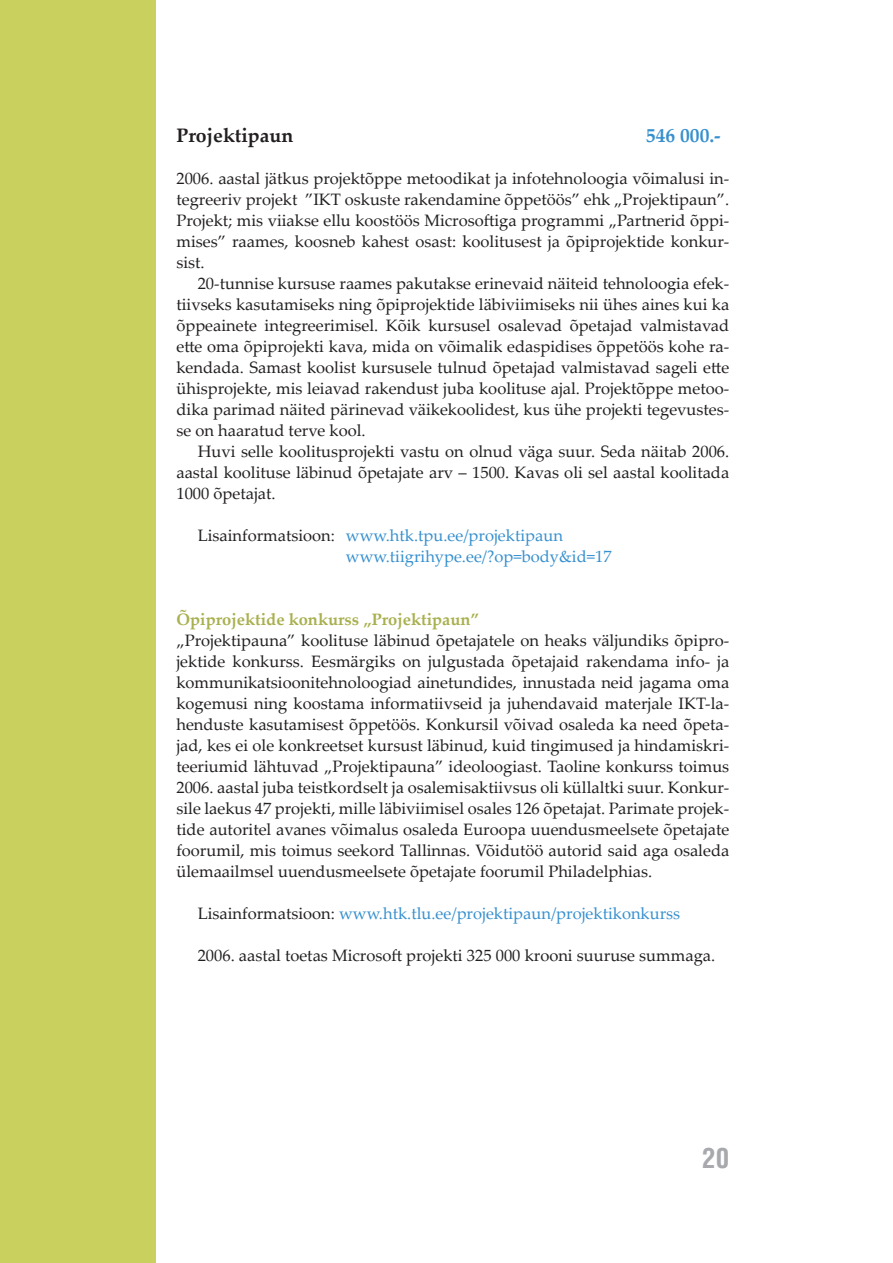
<style>
.page{position:relative;width:893px;height:1263px;background:#fff}
.page>*{position:absolute;margin:0;border:0;box-sizing:border-box;transform-origin:0 0}
.t1{font:700 condensed 27px "Helvetica";color:#a8a9ad}
.t2{font:700 19.5px "Palatino Linotype";color:#231f20}
.t3{font:700 19.5px "Palatino Linotype";color:#3790ce}
.t4{font:16.5px/21px "Palatino Linotype";color:#231f20;text-align:justify}
.t5{font:16.5px/21px "Palatino Linotype";color:#3790ce}
.t6{font:700 16.5px "Palatino Linotype";color:#a9b04f}
.s1{color:#231f20}
</style>
<div class="page">
<div style="left:0;top:0;width:155px;height:1263px;background:#cad05d"></div>
<p class="t2" style="left:176px;top:128px;width:118px">Projektipaun</p>
<p class="t3" style="left:646px;top:128px;width:76px">546 000.-</p>
<p class="t4" style="left:176px;top:170px;width:554px">2006. aastal jätkus projektõppe metoodikat ja infotehnoloogia võimalusi in&shy;tegreeriv projekt ”IKT oskuste rakendamine õppetöös” ehk „Projektipaun”.<br>Projekt; mis viiakse ellu koostöös Microsoftiga programmi „Partnerid õppi&shy;mises” raames, koosneb kahest osast: koolitusest ja õpiprojektide konkur&shy;sist.</p>
<p class="t4" style="left:176px;top:275px;width:554px;text-indent:21px">20-tunnise kursuse raames pakutakse erinevaid näiteid tehnoloogia efek&shy;tiivseks kasutamiseks ning õpiprojektide läbiviimiseks nii ühes aines kui ka õppeainete integreerimisel. Kõik kursusel osalevad õpetajad valmistavad ette oma õpiprojekti kava, mida on võimalik edaspidises õppetöös kohe ra&shy;kendada. Samast koolist kursusele tulnud õpetajad valmistavad sageli ette ühisprojekte, mis leiavad rakendust juba koolituse ajal. Projektõppe metoo&shy;dika parimad näited pärinevad väikekoolidest, kus ühe projekti tegevustes&shy;se on haaratud terve kool.</p>
<p class="t4" style="left:176px;top:443px;width:554px;text-indent:21px">Huvi selle koolitusprojekti vastu on olnud väga suur. Seda näitab 2006. aastal koolituse läbinud õpetajate arv – 1500. Kavas oli sel aastal koolitada 1000 õpetajat.</p>
<p class="t5" style="left:346px;top:527px;width:267px;text-indent:-148px"><span class="s1">Lisainformatsioon:</span> www.htk.tpu.ee/projektipaun www.tiigrihype.ee/?op=body&amp;id=17</p>
<p class="t6" style="left:176px;top:613px;width:304px">Õpiprojektide konkurss „Projektipaun”</p>
<p class="t4" style="left:176px;top:632px;width:554px">„Projektipauna” koolituse läbinud õpetajatele on heaks väljundiks õpipro&shy;jektide konkurss. Eesmärgiks on julgustada õpetajaid rakendama info- ja kommunikatsioonitehnoloogiad ainetundides, innustada neid jagama oma kogemusi ning koostama informatiivseid ja juhendavaid materjale IKT-la&shy;henduste kasutamisest õppetöös. Konkursil võivad osaleda ka need õpeta&shy;jad, kes ei ole konkreetset kursust läbinud, kuid tingimused ja hindamiskri&shy;teeriumid lähtuvad „Projektipauna” ideoloogiast. Taoline konkurss toimus 2006. aastal juba teistkordselt ja osalemisaktiivsus oli küllaltki suur. Konkur&shy;sile laekus 47 projekti, mille läbiviimisel osales 126 õpetajat. Parimate projek&shy;tide autoritel avanes võimalus osaleda Euroopa uuendusmeelsete õpetajate foorumil, mis toimus seekord Tallinnas. Võidutöö autorid said aga osaleda ülemaailmsel uuendusmeelsete õpetajate foorumil Philadelphias.</p>
<p class="t5" style="left:198px;top:905px;width:484px"><span class="s1">Lisainformatsioon:</span> www.htk.tlu.ee/projektipaun/projektikonkurss</p>
<p class="t4" style="left:198px;top:947px;width:519px">2006. aastal toetas Microsoft projekti 325 000 krooni suuruse summaga.</p>
<h1 class="t1" style="left:702px;top:1147px;width:28px">20</h1>
</div>
